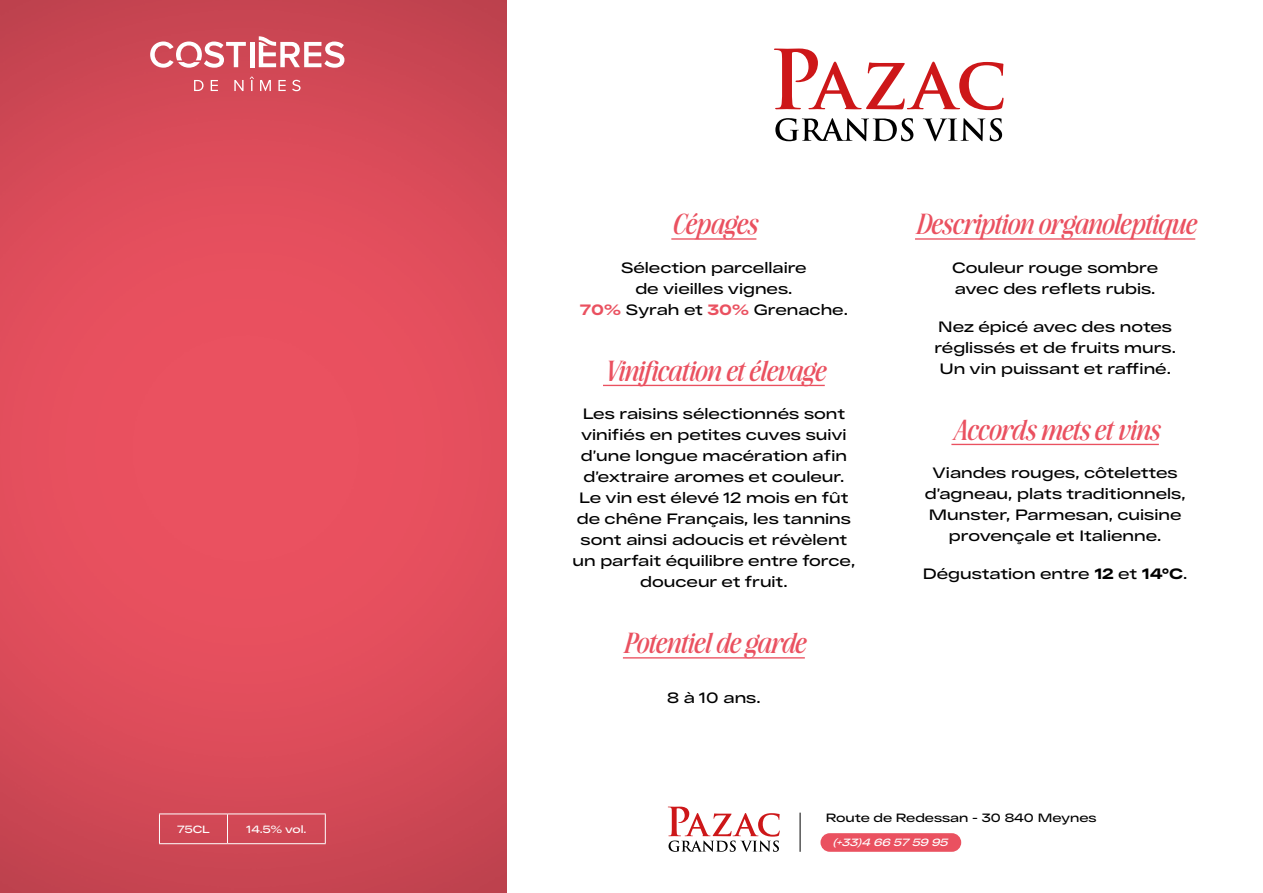
<style>
.page{position:relative;width:1263px;height:893px;background:#fff}
.page>*{position:absolute;margin:0;border:0;box-sizing:border-box;transform-origin:0 0}
.t1{font:27px "Awesome Serif Italic Sm";color:#ea5160}
.t2{font:600 15px/21px "RF Dewi Expanded";color:#000;text-align:center}
.t3{font:600 12px "RF Dewi Expanded";color:#000}
.t4{font:italic 600 10.5px "RF Dewi Expanded";color:#fff}
.t5{font:600 10.5px "RF Dewi Expanded";color:#fff}
.s1{font-weight:800;color:#ea5160}
.s2{font-weight:800}
</style>
<div class="page">
<svg style="left:775px;top:118px;width:138px;height:23px"></svg>
<svg style="left:923px;top:118px;width:79px;height:23px"></svg>
<svg style="left:774px;top:49px;width:229px;height:61px"></svg>
<img style="left:0;top:0;width:506px;height:893px">
<hr style="left:159px;top:813px;width:68px;height:1px;background:#fff">
<svg style="left:159px;top:814px;width:1px;height:29px"></svg>
<hr style="left:227px;top:813px;width:99px;height:1px;background:#fff">
<svg style="left:227px;top:814px;width:1px;height:29px"></svg>
<svg style="left:325px;top:814px;width:1px;height:29px"></svg>
<hr style="left:159px;top:843px;width:68px;height:1px;background:#fff">
<hr style="left:227px;top:843px;width:99px;height:1px;background:#fff">
<svg style="left:668px;top:807px;width:112px;height:45px"></svg>
<div style="left:820px;top:833px;width:141px;height:19px;background:#ea5160;border-radius:9px"></div>
<hr style="left:800px;top:813px;width:1px;height:39px;background:#000">
<hr style="left:671px;top:238px;width:85px;height:2px;background:#ea5160">
<hr style="left:603px;top:385px;width:222px;height:1px;background:#ea5160">
<hr style="left:623px;top:657px;width:182px;height:1px;background:#ea5160">
<hr style="left:915px;top:238px;width:280px;height:2px;background:#ea5160">
<hr style="left:951px;top:444px;width:208px;height:1px;background:#ea5160">
<svg style="left:194px;top:80px;width:10px;height:11px"></svg>
<svg style="left:211px;top:80px;width:7px;height:11px"></svg>
<svg style="left:234px;top:80px;width:10px;height:11px"></svg>
<svg style="left:250px;top:77px;width:4px;height:14px"></svg>
<svg style="left:260px;top:80px;width:11px;height:11px"></svg>
<svg style="left:278px;top:80px;width:8px;height:11px"></svg>
<svg style="left:292px;top:80px;width:9px;height:11px"></svg>
<div style="left:250px;top:42px;width:5px;height:25px;background:#fff"></div>
<svg style="left:259px;top:36px;width:85px;height:32px"></svg>
<svg style="left:150px;top:42px;width:96px;height:26px"></svg>
<svg style="left:638px;top:384px;width:44px;height:1px"></svg>
<svg style="left:789px;top:384px;width:36px;height:2px"></svg>
<svg style="left:716px;top:657px;width:89px;height:2px"></svg>
<svg style="left:953px;top:238px;width:43px;height:2px"></svg>
<svg style="left:1050px;top:238px;width:39px;height:2px"></svg>
<svg style="left:1120px;top:238px;width:26px;height:2px"></svg>
<svg style="left:673px;top:238px;width:84px;height:2px"></svg>
<p class="t5" style="left:177px;top:823px;width:34px">75CL</p>
<p class="t5" style="left:246px;top:823px;width:62px">14.5% vol.</p>
<p class="t2" style="left:580px;top:257px;width:270px">Sélection parcellaire<br>de vieilles vignes.<br><span class="s1">70%</span> Syrah et <span class="s1">30%</span> Grenache.</p>
<h1 class="t1" style="left:622px;top:354px;width:167px">■ ▼□■ ▼ ●❖</h1>
<p class="t2" style="left:572px;top:403px;width:284px">Les raisins sélectionnés sont vinifiés en petites cuves suivi d’une longue macération afin d’extraire aromes et couleur.<br>Le vin est élevé 12 mois en fût de chêne Français, les tannins sont ainsi adoucis et révèlent un parfait équilibre entre force, douceur et fruit.</p>
<h1 class="t1" style="left:635px;top:627px;width:77px">□▼ ■▼ ●</h1>
<p class="t2" style="left:667px;top:687px;width:95px">8 à 10 ans.</p>
<h1 class="t1" style="left:941px;top:208px;width:110px">▲ ▼□■ □</h1>
<h1 class="t1" style="left:1086px;top:208px;width:100px">■□● ▼ ❑◆</h1>
<p class="t2" style="left:952px;top:257px;width:207px;text-align:left">Couleur rouge sombre avec des reflets rubis.</p>
<p class="t2" style="left:934px;top:316px;width:243px">Nez épicé avec des notes réglissés et de fruits murs.<br>Un vin puissant et raffiné.</p>
<h1 class="t1" style="left:1070px;top:413px;width:90px">▼▲ ▼ ❖ ■▲</h1>
<p class="t2" style="left:925px;top:462px;width:262px">Viandes rouges, côtelettes d’agneau, plats traditionnels,<br>Munster, Parmesan, cuisine provençale et Italienne.</p>
<p class="t2" style="left:923px;top:563px;width:266px">Dégustation entre <span class="s2">12</span> et <span class="s2">14°C</span>.</p>
<p class="t3" style="left:826px;top:811px;width:272px">Route de Redessan - 30 840 Meynes</p>
<p class="t4" style="left:832px;top:836px;width:120px">(+33)4 66 57 59 95</p>
</div>
